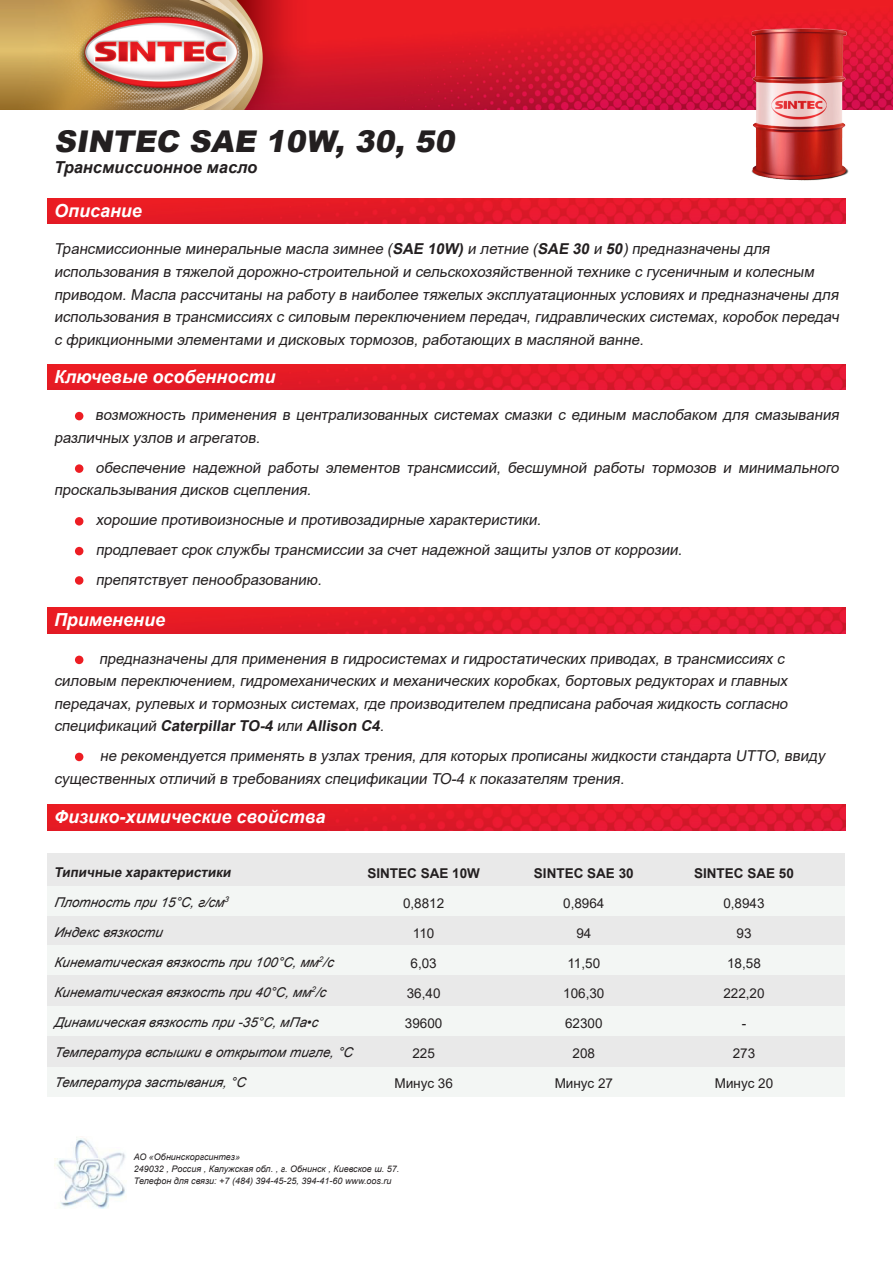
<style>
.page{position:relative;width:893px;height:1263px;background:#fff}
.page>*{position:absolute;margin:0;border:0;box-sizing:border-box;transform-origin:0 0}
.t1{font:italic 900 30px "Arial";color:#231f20}
.t2{font:italic 700 18px "Arial";color:#fff}
.t3{font:italic 700 16.5px "Arial";color:#231f20}
.t4{font:italic 15px/22.5px "Arial";color:#231f20}
.t5{font:italic 13.5px "Arial";color:#231f20}
.t6{font:13.5px "Arial";color:#231f20}
.t7{font:700 13.5px "Arial";color:#231f20}
.t8{font:italic 700 13.5px "Arial";color:#231f20}
.t9{font:italic 9px "Arial";color:#231f20}
.s1{font-weight:700}
</style>
<div class="page">
<img style="left:48px;top:198px;width:797px;height:26px">
<img style="left:48px;top:364px;width:797px;height:26px">
<img style="left:48px;top:608px;width:797px;height:25px">
<img style="left:0;top:0;width:893px;height:109px">
<img style="left:734px;top:29px;width:131px;height:152px">
<div style="left:75px;top:412px;width:8px;height:8px;background:#ed1d23;border-radius:50%"></div>
<div style="left:75px;top:576px;width:8px;height:9px;background:#ed1d23;border-radius:50%"></div>
<div style="left:75px;top:464px;width:8px;height:9px;background:#ed1d23;border-radius:50%"></div>
<div style="left:75px;top:517px;width:8px;height:9px;background:#ed1d23;border-radius:50%"></div>
<div style="left:75px;top:547px;width:8px;height:8px;background:#ed1d23;border-radius:50%"></div>
<div style="left:75px;top:656px;width:8px;height:8px;background:#ed1d23;border-radius:50%"></div>
<img style="left:48px;top:805px;width:797px;height:25px">
<div style="left:48px;top:853px;width:797px;height:242px;background:#e9e9e9"></div>
<div style="left:48px;top:1067px;width:797px;height:29px;background:#f3f6f4"></div>
<div style="left:48px;top:886px;width:797px;height:30px;background:#f3f6f4"></div>
<div style="left:48px;top:945px;width:797px;height:30px;background:#f3f6f4"></div>
<div style="left:48px;top:1006px;width:797px;height:29px;background:#f3f6f4"></div>
<img style="left:54px;top:1137px;width:72px;height:72px">
<div style="left:75px;top:753px;width:8px;height:8px;background:#ed1d23;border-radius:50%"></div>
<p class="t1" style="left:54px;top:120px;width:408px">SINTEC SAE 10W, 30, 50</p>
<p class="t3" style="left:54px;top:156px;width:205px">Трансмиссионное масло</p>
<p class="t2" style="left:54px;top:199px;width:89px">Описание</p>
<p class="t4" style="left:54px;top:238px;width:790px">Трансмиссионные минеральные масла зимнее (<span class="s1">SAE 10W)</span>и летние (<span class="s1">SAE 30</span> и <span class="s1">50</span>) предназначены для использования в тяжелой дорожно-строительной и сельскохозяйственной технике с гусеничным и колесным приводом. Масла рассчитаны на работу в наиболее тяжелых эксплуатационных условиях и предназначены для использования в трансмиссиях с силовым переключением передач, гидравлических системах, коробок передач с фрикционными элементами и дисковых тормозов, работающих в масляной ванне.</p>
<p class="t2" style="left:54px;top:364px;width:223px">Ключевые особенности</p>
<p class="t4" style="left:54px;top:404px;width:790px;text-indent:41px">возможность применения в централизованных системах смазки с единым маслобаком для смазывания различных узлов и агрегатов.</p>
<p class="t4" style="left:54px;top:456px;width:790px;text-indent:41px">обеспечение надежной работы элементов трансмиссий, бесшумной работы тормозов и минимального проскальзывания дисков сцепления.</p>
<p class="t4" style="left:96px;top:509px;width:450px">хорошие противоизносные и противозадирные характеристики.</p>
<p class="t4" style="left:96px;top:539px;width:591px">продлевает срок службы трансмиссии за счет надежной защиты узлов от коррозии.</p>
<p class="t4" style="left:96px;top:569px;width:231px">препятствует пенообразованию.</p>
<p class="t2" style="left:54px;top:608px;width:113px">Применение</p>
<p class="t4" style="left:54px;top:647px;width:738px;text-indent:45px">предназначены для применения в гидросистемах и гидростатических приводах, в трансмиссиях с силовым переключением, гидромеханических и механических коробках, бортовых редукторах и главных передачах, рулевых и тормозных системах, где производителем предписана рабочая жидкость согласно спецификаций <span class="s1">CaterpillarTO-4</span> или <span class="s1">Allison C4</span>.</p>
<p class="t4" style="left:54px;top:745px;width:776px;text-indent:46px">не рекомендуется применять в узлах трения, для которых прописаны жидкости стандарта UTTO, ввиду существенных отличий в требованиях спецификации ТО-4 к показателям трения.</p>
<p class="t2" style="left:54px;top:805px;width:273px">Физико-химические свойства</p>
<p class="t8" style="left:54px;top:862px;width:181px">Типичные характеристики</p>
<p class="t5" style="left:54px;top:893px;width:178px">Плотность при 15°С, г/см<sup>3</sup></p>
<p class="t5" style="left:54px;top:923px;width:113px">Индекс вязкости</p>
<p class="t5" style="left:54px;top:953px;width:284px">Кинематическая вязкость при 100°С, мм<sup>2</sup>/с</p>
<p class="t5" style="left:54px;top:983px;width:276px">Кинематическая вязкость при 40°С, мм<sup>2</sup>/с</p>
<p class="t5" style="left:54px;top:1013px;width:268px">Динамическая вязкость при -35°С, мПа•с</p>
<p class="t5" style="left:54px;top:1043px;width:303px">Температура вспышки в открытом тигле, °С</p>
<p class="t5" style="left:54px;top:1073px;width:196px">Температура застывания, °С</p>
<p class="t7" style="left:367px;top:863px;width:114px">SINTEC SAE 10W</p>
<p class="t6" style="left:403px;top:893px;width:43px">0,8812</p>
<p class="t6" style="left:413px;top:923px;width:23px">110</p>
<p class="t6" style="left:411px;top:953px;width:28px">6,03</p>
<p class="t6" style="left:407px;top:983px;width:35px">36,40</p>
<p class="t6" style="left:405px;top:1013px;width:39px">39600</p>
<p class="t6" style="left:412px;top:1043px;width:24px">225</p>
<p class="t6" style="left:394px;top:1073px;width:60px">Минус 36</p>
<p class="t9" style="left:134px;top:1151px;width:108px">АО «Обнинскоргсинтез»</p>
<p class="t9" style="left:134px;top:1163px;width:267px">249032 , Россия , Калужская обл. , г. Обнинск , Киевское ш. 57.</p>
<p class="t9" style="left:134px;top:1175px;width:259px">Телефон для связи: +7 (484) 394-45-25, 394-41-60 www.oos.ru</p>
<p class="t7" style="left:534px;top:863px;width:101px">SINTEC SAE 30</p>
<p class="t6" style="left:563px;top:893px;width:43px">0,8964</p>
<p class="t6" style="left:576px;top:923px;width:17px">94</p>
<p class="t6" style="left:567px;top:953px;width:34px">11,50</p>
<p class="t6" style="left:563px;top:983px;width:43px">106,30</p>
<p class="t6" style="left:565px;top:1013px;width:39px">62300</p>
<p class="t6" style="left:573px;top:1043px;width:24px">208</p>
<p class="t6" style="left:555px;top:1073px;width:60px">Минус 27</p>
<p class="t7" style="left:694px;top:863px;width:101px">SINTEC SAE 50</p>
<p class="t6" style="left:723px;top:893px;width:43px">0,8943</p>
<p class="t6" style="left:736px;top:923px;width:17px">93</p>
<p class="t6" style="left:727px;top:953px;width:35px">18,58</p>
<p class="t6" style="left:723px;top:983px;width:43px">222,20</p>
<p class="t6" style="left:742px;top:1013px;width:6px">-</p>
<p class="t6" style="left:733px;top:1043px;width:24px">273</p>
<p class="t6" style="left:715px;top:1073px;width:60px">Минус 20</p>
</div>
